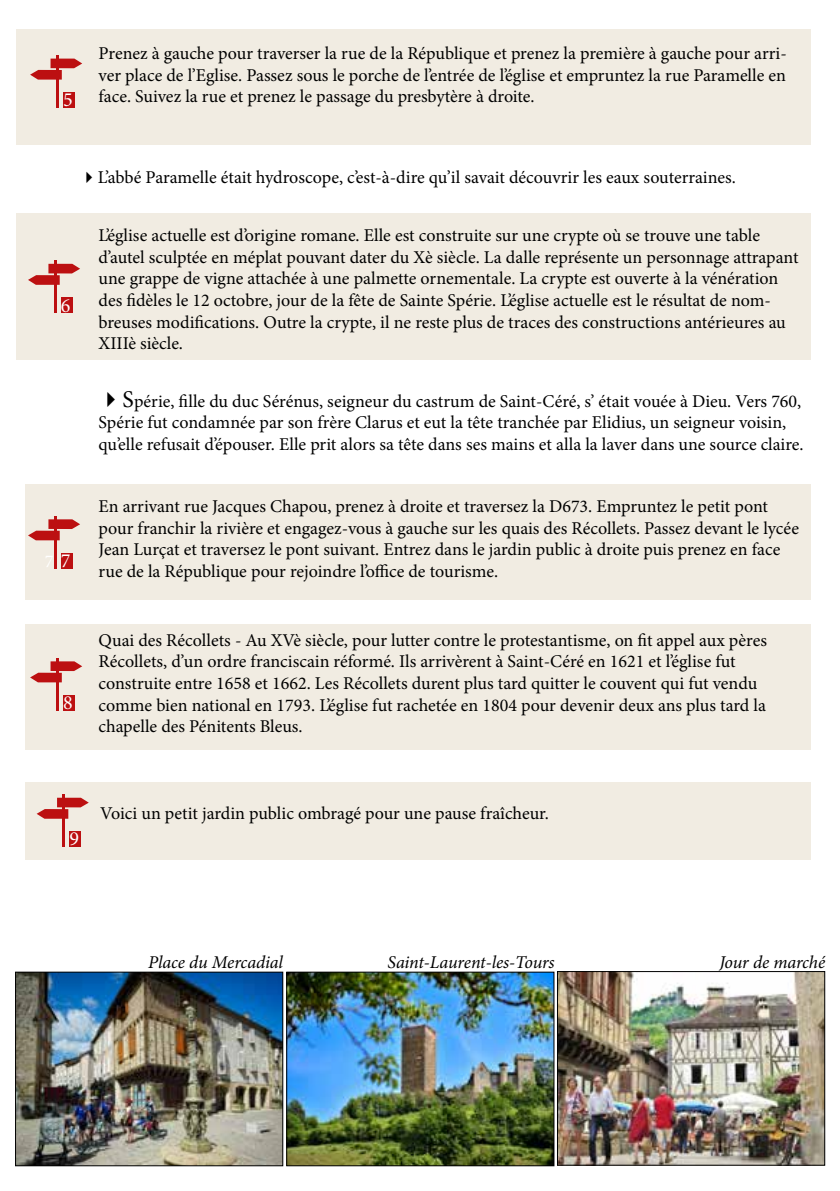
<style>
.page{position:relative;width:840px;height:1191px;background:#fff}
.page>*{position:absolute;margin:0;border:0;box-sizing:border-box;transform-origin:0 0}
.t1{font:20px "Minion Pro";color:#fff}
.t2{font:18px/21.6px "Minion Pro";color:#000}
.t3{font:italic 18px "Minion Pro";letter-spacing:-.01em;color:#000}
.t4{font:18px "Minion Pro";color:#fff}
.s1{font-size:24px}
</style>
<div class="page">
<div style="left:16px;top:214px;width:794px;height:146px;background:#f1ece2"></div>
<div style="left:16px;top:29px;width:794px;height:115px;background:#f1ece2"></div>
<img style="left:17px;top:973px;width:264px;height:191px">
<div style="left:15px;top:971px;width:268px;height:195px;border:1px solid #000"></div>
<img style="left:288px;top:973px;width:264px;height:191px">
<div style="left:286px;top:971px;width:268px;height:195px;border:1px solid #000"></div>
<img style="left:558px;top:973px;width:264px;height:190px">
<div style="left:556px;top:971px;width:268px;height:194px;border:1px solid #000"></div>
<div style="left:25px;top:484px;width:785px;height:116px;background:#f1ece2"></div>
<div style="left:25px;top:624px;width:785px;height:126px;background:#f1ece2"></div>
<svg style="left:28px;top:264px;width:52px;height:21px"></svg>
<hr style="left:54px;top:261px;width:2px;height:52px;background:#bc1011">
<div style="left:61px;top:297px;width:12px;height:16px;background:#bc1011"></div>
<svg style="left:28px;top:519px;width:52px;height:21px"></svg>
<hr style="left:54px;top:516px;width:2px;height:52px;background:#bc1011">
<div style="left:61px;top:552px;width:12px;height:16px;background:#bc1011"></div>
<svg style="left:30px;top:661px;width:52px;height:21px"></svg>
<hr style="left:56px;top:658px;width:3px;height:52px;background:#bc1011">
<div style="left:63px;top:694px;width:12px;height:16px;background:#bc1011"></div>
<div style="left:25px;top:781px;width:785px;height:78px;background:#f1ece2"></div>
<svg style="left:37px;top:797px;width:52px;height:21px"></svg>
<hr style="left:62px;top:794px;width:3px;height:52px;background:#bc1011">
<div style="left:69px;top:831px;width:12px;height:16px;background:#bc1011"></div>
<svg style="left:30px;top:59px;width:52px;height:21px"></svg>
<hr style="left:56px;top:55px;width:3px;height:53px;background:#bc1011">
<div style="left:63px;top:92px;width:12px;height:16px;background:#bc1011"></div>
<p class="t1" style="left:63px;top:87px;width:11px">5</p>
<p class="t2" style="left:98px;top:42px;width:689px;text-align:justify">Prenez à gauche pour traverser la rue de la République et prenez la première à gauche pour arri&shy;ver place de l’Eglise. Passez sous le porche de l’entrée de l’église et empruntez la rue Paramelle en face. Suivez la rue et prenez le passage du presbytère à droite.</p>
<p class="t1" style="left:61px;top:292px;width:11px">6</p>
<p class="t2" style="left:80px;top:166px;width:657px">✔L’abbé Paramelle était hydroscope, c’est-à-dire qu’il savait découvrir les eaux souterraines.</p>
<p class="t2" style="left:98px;top:225px;width:701px">L’église actuelle est d’origine romane. Elle est construite sur une crypte où se trouve une table d’autel sculptée en méplat pouvant dater du Xè siècle. La dalle représente un personnage attrapant une grappe de vigne attachée à une palmette ornementale. La crypte est ouverte à la vénération des fidèles le 12 octobre, jour de la fête de Sainte Spérie. L’église actuelle est le résultat de nom&shy;breuses modifications. Outre la crypte, il ne reste plus de traces des constructions antérieures au XIIIè siècle.</p>
<p class="t2" style="left:98px;top:390px;width:706px">✔<span class="s1">S</span>périe, fille du duc Sérénus, seigneur du castrum de Saint-Céré, s’ était vouée à Dieu. Vers 760,<br>Spérie fut condamnée par son frère Clarus et eut la tête tranchée par Elidius, un seigneur voisin, qu’elle refusait d’épouser. Elle prit alors sa tête dans ses mains et alla la laver dans une source claire.</p>
<p class="t4" style="left:45px;top:549px;width:10px">7</p>
<p class="t1" style="left:61px;top:547px;width:11px">7</p>
<p class="t2" style="left:98px;top:495px;width:701px">En arrivant rue Jacques Chapou, prenez à droite et traversez la D673. Empruntez le petit pont pour franchir la rivière et engagez-vous à gauche sur les quais des Récollets. Passez devant le lycée Jean Lurçat et traversez le pont suivant. Entrez dans le jardin public à droite puis prenez en face rue de la République pour rejoindre l’office de tourisme.</p>
<p class="t1" style="left:63px;top:689px;width:11px">8</p>
<p class="t2" style="left:98px;top:629px;width:669px">Quai des Récollets - Au XVè siècle, pour lutter contre le protestantisme, on fit appel aux pères Récollets, d’un ordre franciscain réformé. Ils arrivèrent à Saint-Céré en 1621 et l’église fut construite entre 1658 et 1662. Les Récollets durent plus tard quitter le couvent qui fut vendu comme bien national en 1793. L’église fut rachetée en 1804 pour devenir deux ans plus tard la chapelle des Pénitents Bleus.</p>
<p class="t1" style="left:69px;top:825px;width:11px">9</p>
<p class="t2" style="left:100px;top:802px;width:450px">Voici un petit jardin public ombragé pour une pause fraîcheur.</p>
<p class="t3" style="left:148px;top:950px;width:136px">Place du Mercadial</p>
<p class="t3" style="left:387px;top:949px;width:169px">Saint-Laurent-les-Tours</p>
<p class="t3" style="left:719px;top:949px;width:107px">Jour de marché</p>
</div>
